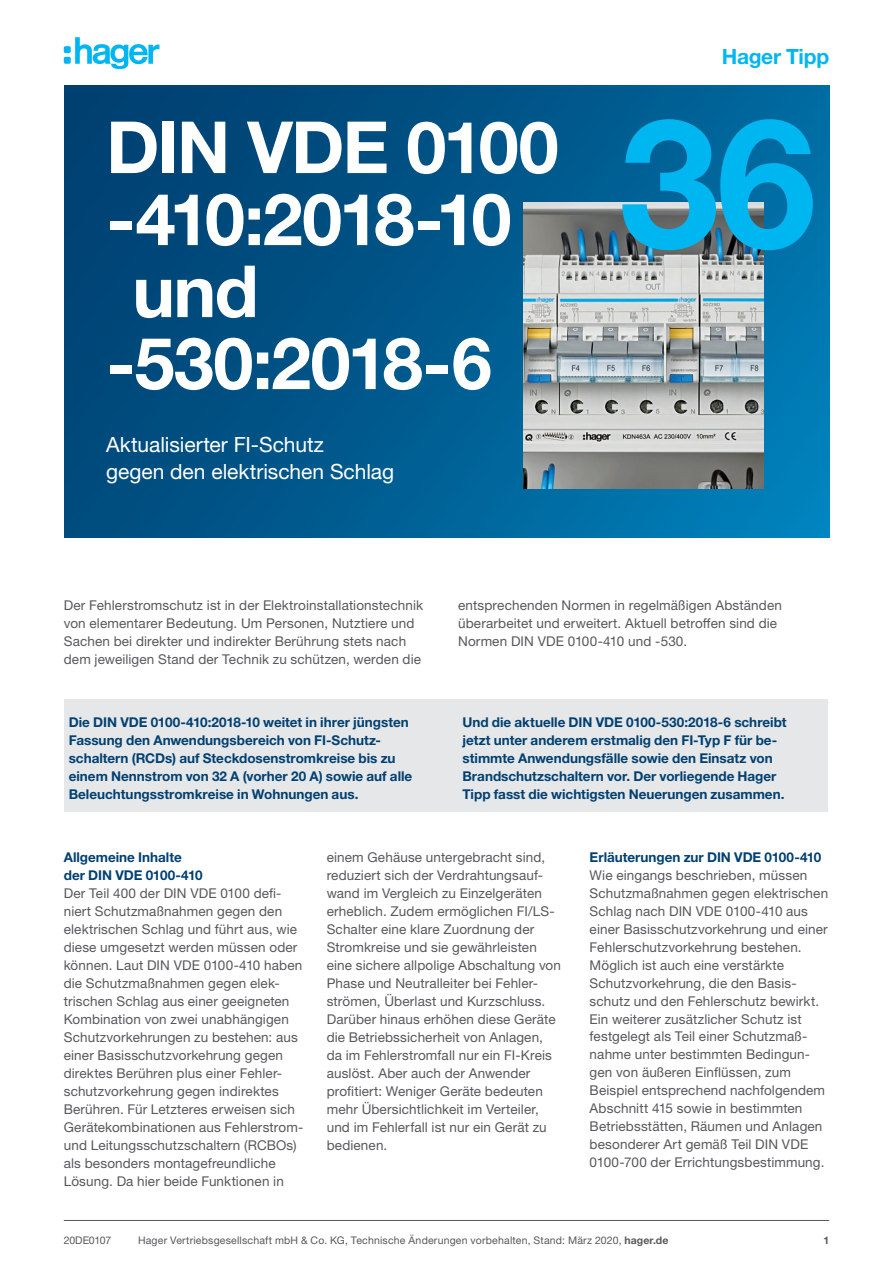
<style>
.page{position:relative;width:893px;height:1263px;background:#fff}
.page>*{position:absolute;margin:0;border:0;box-sizing:border-box;transform-origin:0 0}
.t1{font:700 180px "Helvetica Neue LTW1 G";color:#00b6f0}
.t2{font:700 72px "Helvetica Neue LTW1 G";letter-spacing:-.025em;color:#fff}
.t3{font:700 72px "Helvetica Neue LTW1 G";letter-spacing:-.065em;color:#fff}
.t4{font:21px/27px "Helvetica Neue LTW1 G";letter-spacing:-.005em;color:#fff}
.t5{font:700 21px "Helvetica Neue LTW1 G";letter-spacing:-.015em;color:#00b6f0}
.t6{font:13.5px/18px "Helvetica Neue LTW1 G";letter-spacing:.01em;color:#57585a}
.t7{font:700 13.5px/18px "Helvetica Neue LTW1 G";color:#004071}
.t8{font:10.5px "Helvetica Neue LTW1 G";letter-spacing:.02em;color:#57585a}
.t9{font:10.5px "Helvetica Neue LTW1 G";letter-spacing:-.015em;color:#57585a}
.t10{font:700 10.5px "Helvetica Neue LTW1 G";color:#57585a}
.s1{font-weight:700}
</style>
<div class="page">
<svg style="left:65px;top:85px;width:765px;height:453px;background:#00578b"></svg>
<div style="left:65px;top:699px;width:763px;height:113px;background:#e6e7e9"></div>
<svg style="left:64px;top:37px;width:95px;height:32px"></svg>
<hr style="left:64px;top:1220px;width:765px;height:1px;background:#57585a">
<img style="left:524px;top:202px;width:239px;height:286px">
<h2 class="t2" style="left:106px;top:103px;width:454px">DIN VDE 0100</h2>
<h2 class="t3" style="left:106px;top:175px;width:407px">-410:2018-10</h2>
<h2 class="t2" style="left:132px;top:247px;width:128px">und</h2>
<h2 class="t2" style="left:106px;top:319px;width:387px">-530:2018-6</h2>
<h3 class="t4" style="left:106px;top:431px;width:290px">Aktualisierter FI-Schutz<br>gegen den elektrischen Schlag</h3>
<h3 class="t5" style="left:722px;top:43px;width:109px">Hager Tipp</h3>
<h1 class="t1" style="left:619px;top:73px;width:199px">36</h1>
<p class="t6" style="left:64px;top:596px;width:361px">Der Fehlerstromschutz ist in der Elektroinstallationstechnik von elementarer Bedeutung. Um Personen, Nutztiere und Sachen bei direkter und indirekter Berührung stets nach dem jeweiligen Stand der Technik zu schützen, werden die</p>
<p class="t6" style="left:458px;top:596px;width:325px">entsprechenden Normen in regelmäßigen Abständen überarbeitet und erweitert. Aktuell betroffen sind die<br>Normen DIN VDE 0100-410 und -530.</p>
<p class="t7" style="left:69px;top:713px;width:345px">Die DIN VDE 0100-410:2018-10 weitet in ihrer jüngsten Fassung den Anwendungsbereich von FI-Schutz&shy;schaltern (RCDs) auf Steckdosenstromkreise bis zu einem Nennstrom von 32 A (vorher 20 A) sowie auf alle Beleuchtungsstromkreise in Wohnungen aus.</p>
<p class="t7" style="left:462px;top:713px;width:326px">Und die aktuelle DIN VDE 0100-530:2018-6 schreibt jetzt unter anderem erstmalig den FI-Typ F für be&shy;stimmte Anwendungsfälle sowie den Einsatz von Brandschutzschaltern vor. Der vorliegende Hager Tipp fasst die wichtigsten Neuerungen zusammen.</p>
<p class="t7" style="left:64px;top:848px;width:140px">Allgemeine Inhalte der DIN VDE 0100-410</p>
<p class="t6" style="left:64px;top:884px;width:241px">Der Teil 400 der DIN VDE 0100 defi&shy;niert Schutzmaßnahmen gegen den elektrischen Schlag und führt aus, wie diese umgesetzt werden müssen oder können. Laut DIN VDE 0100-410 haben die Schutzmaßnahmen gegen elek&shy;trischen Schlag aus einer geeigneten Kombination von zwei unabhängigen Schutzvorkehrungen zu bestehen: aus einer Basisschutzvorkehrung gegen direktes Berühren plus einer Fehler&shy;schutzvorkehrung gegen indirektes Berühren. Für Letzteres erweisen sich Gerätekombinationen aus Fehlerstrom&shy;und Leitungsschutzschaltern (RCBOs) als besonders montagefreundliche Lösung. Da hier beide Funktionen in</p>
<p class="t6" style="left:327px;top:848px;width:236px">einem Gehäuse untergebracht sind, reduziert sich der Verdrahtungsauf&shy;wand im Vergleich zu Einzelgeräten erheblich. Zudem ermöglichen FI/LS-Schalter eine klare Zuordnung der Stromkreise und sie gewährleisten eine sichere allpolige Abschaltung von Phase und Neutralleiter bei Fehler&shy;strömen, Überlast und Kurzschluss.<br>Darüber hinaus erhöhen diese Geräte die Betriebssicherheit von Anlagen, da im Fehlerstromfall nur ein FI-Kreis auslöst. Aber auch der Anwender profitiert: Weniger Geräte bedeuten mehr Übersichtlichkeit im Verteiler, und im Fehlerfall ist nur ein Gerät zu bedienen.</p>
<p class="t7" style="left:590px;top:848px;width:233px">Erläuterungen zur DIN VDE 0100-410</p>
<p class="t6" style="left:590px;top:866px;width:240px">Wie eingangs beschrieben, müssen Schutzmaßnahmen gegen elektrischen Schlag nach DIN VDE 0100-410 aus einer Basisschutzvorkehrung und einer Fehlerschutzvorkehrung bestehen.<br>Möglich ist auch eine verstärkte Schutzvorkehrung, die den Basis&shy;schutz und den Fehlerschutz bewirkt.<br>Ein weiterer zusätzlicher Schutz ist festgelegt als Teil einer Schutzmaß&shy;nahme unter bestimmten Bedingun&shy;gen von äußeren Einflüssen, zum Beispiel entsprechend nachfolgendem Abschnitt 415 sowie in bestimmten Betriebsstätten, Räumen und Anlagen besonderer Art gemäß Teil DIN VDE 0100-700 der Errichtungsbestimmung.</p>
<p class="t9" style="left:64px;top:1233px;width:49px">20DE0107</p>
<p class="t8" style="left:138px;top:1233px;width:532px">Hager Vertriebsgesellschaft mbH &amp; Co. KG, Technische Änderungen vorbehalten, Stand: März 2020, <span class="s1">hager.de</span></p>
<p class="t10" style="left:823px;top:1233px;width:7px">1</p>
</div>
